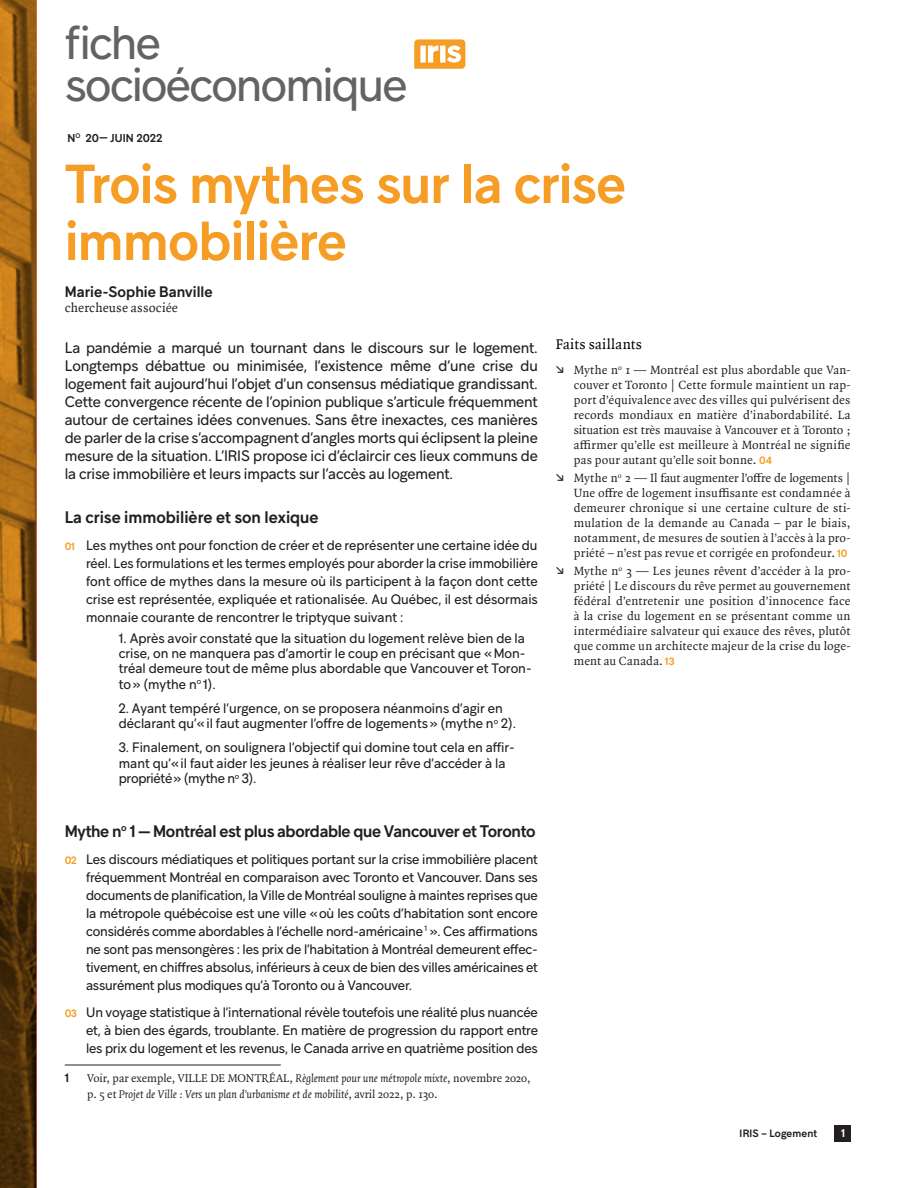
<style>
.page{position:relative;width:918px;height:1188px;background:#fff}
.page>*{position:absolute;margin:0;border:0;box-sizing:border-box;transform-origin:0 0}
.Titre{font:600 54px "Guillon";letter-spacing:-.015em;color:#f59d24}
.t1{font:46.5px/42px "Guillon";letter-spacing:-.04em;color:#636366}
.Sous-titre{font:600 16.5px "Guillon";letter-spacing:-.02em;color:#231f20}
.Sous-titre-2{font:600 16.5px "Guillon";color:#231f20}
.Intro{font:15px/18px "Guillon";letter-spacing:-.01em;color:#231f20;text-align:justify}
.Nom_des_auteur-e-s{font:600 15px "Guillon";letter-spacing:.005em;color:#231f20}
.Titre_-_FS___Ref{font:15px "Quadraat Pro TT";letter-spacing:.025em;color:#000}
.List_Paragraph{font:13.5px/18px "Guillon";color:#231f20;text-align:justify}
.Titre_auteurs{font:13.5px "Quadraat Pro TT";letter-spacing:.01em;color:#231f20}
.t2{font:12.75px/15px "Quadraat Pro";letter-spacing:.015em;color:#231f20;text-align:justify}
.Notes_de_fin_de_docu{font:italic 12px/16.5px "Quadraat Pro";color:#231f20}
.Notes_de_fin_de_docu-2{font:600 12px "Guillon";color:#231f20}
.t3{font:600 11.25px "Guillon";letter-spacing:.02em;color:#231f20}
.t4{font:600 11.25px "Guillon";color:#fff}
.t5{font:600 10.5px "Guillon";letter-spacing:.01em;color:#231f20}
.s1{font-family:"Guillon"}
.s2{font-family:"Guillon";font-weight:600;font-size:10.5px;color:#f59d24}
.s3{font-weight:600;font-size:10.5px;color:#f59d24}
.s4{font-style:normal}
</style>
<div class="page">
<div style="left:834px;top:1126px;width:16px;height:16px;background:#231f20"></div>
<img style="left:0;top:0;width:36px;height:1188px">
<hr style="left:65px;top:1065px;width:216px;height:1px;background:#231f20">
<svg style="left:414px;top:39px;width:51px;height:30px"></svg>
<h2 class="t1" style="left:65px;top:20px;width:344px">fiche socioéconomique</h2>
<p class="t3" style="left:67px;top:131px;width:96px">N<sup>O</sup> 20— JUIN 2022</p>
<p class="Titre" style="left:65px;top:150px;width:563px">Trois mythes sur la crise</p>
<p class="Titre" style="left:65px;top:207px;width:283px">immobilière</p>
<p class="Nom_des_auteur-e-s" style="left:65px;top:283px;width:149px">Marie-Sophie Banville</p>
<p class="Titre_auteurs" style="left:65px;top:299px;width:115px">chercheuse associée</p>
<p class="Titre_-_FS___Ref" style="left:556px;top:334px;width:88px">Faits saillants</p>
<p class="t2" style="left:574px;top:362px;width:278px;text-indent:-18px"><span class="s1">↘</span> Mythe n<sup>o</sup> 1 — Montréal est plus abordable que Van&shy;couver et Toronto | Cette formule maintient un rap&shy;port d’équivalence avec des villes qui pulvérisent des records mondiaux en matière d’inabordabilité. La situation est très mauvaise à Vancouver et à Toronto ; affirmer qu’elle est meilleure à Montréal ne signifie pas pour autant qu’elle soit bonne. <span class="s2">04</span></p>
<p class="t2" style="left:574px;top:470px;width:278px;text-indent:-18px"><span class="s1">↘</span> Mythe n<sup>o</sup> 2 — Il faut augmenter l’offre de logements | Une offre de logement insuffisante est condamnée à demeurer chronique si une certaine culture de sti&shy;mulation de la demande au Canada – par le biais, notamment, de mesures de soutien à l’accès à la pro&shy;priété – n’est pas revue et corrigée en profondeur. <span class="s2">10</span></p>
<p class="t2" style="left:574px;top:563px;width:278px;text-indent:-18px"><span class="s1">↘</span> Mythe n<sup>o</sup> 3 — Les jeunes rêvent d’accéder à la pro&shy;priété | Le discours du rêve permet au gouvernement fédéral d’entretenir une position d’innocence face à la crise du logement en se présentant comme un intermédiaire salvateur qui exauce des rêves, plutôt que comme un architecte majeur de la crise du loge&shy;ment au Canada. <span class="s2">13</span></p>
<p class="Intro" style="left:65px;top:338px;width:475px">La pandémie a marqué un tournant dans le discours sur le logement.<br>Longtemps débattue ou minimisée, l’existence même d’une crise du logement fait aujourd’hui l’objet d’un consensus médiatique grandissant.<br>Cette convergence récente de l’opinion publique s’articule fréquemment autour de certaines idées convenues. Sans être inexactes, ces manières de parler de la crise s’accompagnent d’angles morts qui éclipsent la pleine mesure de la situation. L’IRIS propose ici d’éclaircir ces lieux communs de la crise immobilière et leurs impacts sur l’accès au logement.</p>
<p class="Sous-titre-2" style="left:65px;top:507px;width:255px">La crise immobilière et son lexique</p>
<p class="List_Paragraph" style="left:86px;top:536px;width:453px;text-indent:-21px"><span class="s3">01</span> Les mythes ont pour fonction de créer et de représenter une certaine idée du réel. Les formulations et les termes employés pour aborder la crise immobilière font office de mythes dans la mesure où ils participent à la façon dont cette crise est représentée, expliquée et rationalisée. Au Québec, il est désormais monnaie courante de rencontrer le triptyque suivant :</p>
<p class="List_Paragraph" style="left:119px;top:631px;width:414px;line-height:15.1px;text-align:left">1. Après avoir constaté que la situation du logement relève bien de la crise, on ne manquera pas d’amortir le coup en précisant que «Mon&shy;tréal demeure tout de même plus abordable que Vancouver et Toron&shy;to» (mythe n<sup>o</sup> 1).</p>
<p class="List_Paragraph" style="left:119px;top:700px;width:399px;line-height:15.6px">2. Ayant tempéré l’urgence, on se proposera néanmoins d’agir en déclarant qu’«il faut augmenter l’offre de logements» (mythe n<sup>o</sup> 2).</p>
<p class="List_Paragraph" style="left:119px;top:739px;width:398px;line-height:15.5px;text-align:left">3. Finalement, on soulignera l’objectif qui domine tout cela en affir&shy;mant qu’«il faut aider les jeunes à réaliser leur rêve d’accéder à la propriété» (mythe n<sup>o</sup> 3).</p>
<p class="Sous-titre" style="left:65px;top:821px;width:472px">Mythe n<sup>o</sup> 1 — Montréal est plus abordable que Vancouver et Toronto</p>
<p class="List_Paragraph" style="left:86px;top:850px;width:453px;text-indent:-21px"><span class="s3">02</span> Les discours médiatiques et politiques portant sur la crise immobilière placent fréquemment Montréal en comparaison avec Toronto et Vancouver. Dans ses documents de planification, la Ville de Montréal souligne à maintes reprises que la métropole québécoise est une ville «où les coûts d’habitation sont encore considérés comme abordables à l’échelle nord-américaine <sup>1</sup> ». Ces affirmations ne sont pas mensongères : les prix de l’habitation à Montréal demeurent effec&shy;tivement, en chiffres absolus, inférieurs à ceux de bien des villes américaines et assurément plus modiques qu’à Toronto ou à Vancouver.</p>
<p class="List_Paragraph" style="left:86px;top:1003px;width:454px;text-indent:-21px"><span class="s3">03</span> Un voyage statistique à l’international révèle toutefois une réalité plus nuancée et, à bien des égards, troublante. En matière de progression du rapport entre les prix du logement et les revenus, le Canada arrive en quatrième position des</p>
<p class="Notes_de_fin_de_docu-2" style="left:65px;top:1070px;width:6px">1</p>
<p class="Notes_de_fin_de_docu" style="left:87px;top:1069px;width:445px"><span class="s4">Voir, par exemple, VILLE DE MONTRÉAL,</span> Règlement pour une métropole mixte<span class="s4">, novembre 2020, p. 5 et</span> Projet de Ville : Vers un plan d’urbanisme et de mobilité<span class="s4">, avril 2022, p. 130.</span></p>
<p class="t5" style="left:740px;top:1127px;width:79px">IRIS – Logement</p>
<p class="t4" style="left:841px;top:1126px;width:6px">1</p>
</div>
